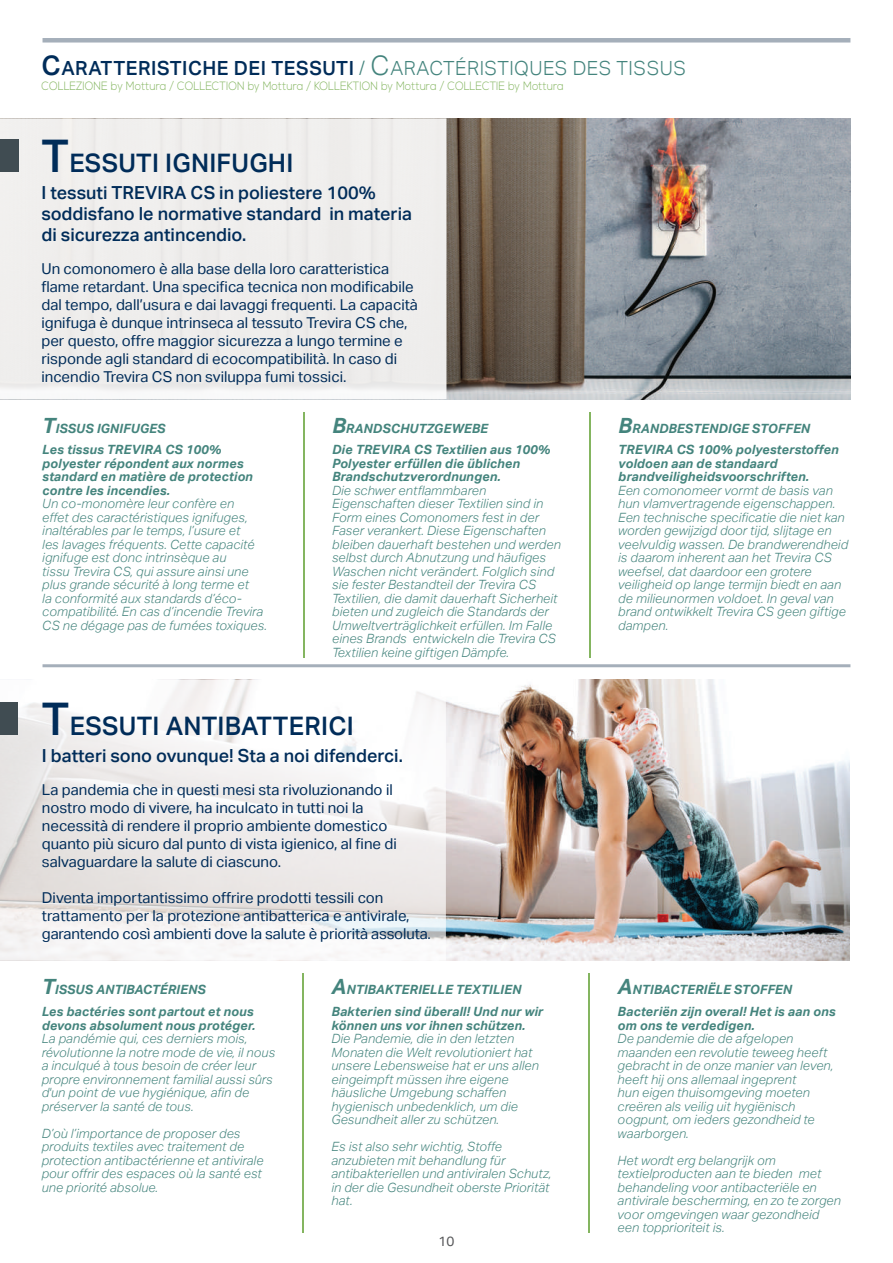
<style>
.page{position:relative;width:893px;height:1263px;background:#fff}
.page>*{position:absolute;margin:0;border:0;box-sizing:border-box;transform-origin:0 0}
.t1{font:500 25.5px "Aktiv Grotesk";letter-spacing:.01em;color:#002c59}
.t2{font:300 19.5px "Aktiv Grotesk";letter-spacing:.025em;color:#44847d}
.t3{font:500 18px/21px "Aktiv Grotesk";color:#002c59}
.t4{font:15px/18px "Aktiv Grotesk";color:#002c59}
.t5{font:13.5px "Aktiv Grotesk";color:#57585a}
.t6{font:italic 300 12.75px/13.5px "Aktiv Grotesk";letter-spacing:.01em;color:#44847d}
.t7{font:italic 700 12.75px/13.5px "Aktiv Grotesk";letter-spacing:.01em;color:#44847d}
.t8{font:300 12px "Nexa";color:#84b560;scale:.9 1}
.s1{font-weight:500;font-size:27px;color:#002c59}
.s2{font-weight:500;color:#002c59}
.s3{font-size:27px}
.s4{font-size:45px}
.s5{font-size:21px}
</style>
<div class="page">
<hr style="left:302px;top:973px;width:1px;height:260px;background:#84b560">
<hr style="left:588px;top:973px;width:1px;height:260px;background:#84b560">
<img style="left:446px;top:680px;width:404px;height:281px">
<hr style="left:303px;top:412px;width:1px;height:245px;background:#84b560">
<hr style="left:589px;top:412px;width:1px;height:245px;background:#84b560">
<svg style="left:0;top:680px;width:446px;height:281px"></svg>
<img style="left:446px;top:118px;width:404px;height:281px">
<div style="left:0;top:118px;width:446px;height:281px;background:#efeeec"></div>
<div style="left:0;top:702px;width:18px;height:33px;background:#404c52"></div>
<hr style="left:43px;top:664px;width:807px;height:3px;background:#a5afba">
<div style="left:0;top:140px;width:19px;height:32px;background:#404c52"></div>
<div style="left:43px;top:38px;width:807px;height:5px;background:#a5afba"></div>
<h2 class="t2" style="left:41px;top:56px;width:646px"><span class="s1">C</span><span class="s2">ARATTERISTICHE DEI TESSUTI</span> / <span class="s3">C</span>ARACTÉRISTIQUES DES TISSUS</h2>
<p class="t8" style="left:41px;top:79px;width:582px">COLLEZIONE by Mottura / COLLECTION by Mottura / KOLLEKTION by Mottura / COLLECTIE by Mottura</p>
<h1 class="t1" style="left:41px;top:148px;width:253px"><span class="s4">T</span>ESSUTI IGNIFUGHI</h1>
<h3 class="t3" style="left:41px;top:182px;width:372px">I tessuti TREVIRA CS in poliestere 100% soddisfano le normative standard in materia di sicurezza antincendio.</h3>
<p class="t4" style="left:41px;top:260px;width:378px">Un comonomero è alla base della loro caratteristica flame retardant. Una specifica tecnica non modificabile dal tempo, dall’usura e dai lavaggi frequenti. La capacità ignifuga è dunque intrinseca al tessuto Trevira CS che, per questo, offre maggior sicurezza a lungo termine e risponde agli standard di ecocompatibilità. In caso di incendio Trevira CS non sviluppa fumi tossici.</p>
<p class="t7" style="left:42px;top:421px;width:124px"><span class="s5">T</span>ISSUS IGNIFUGES</p>
<p class="t7" style="left:332px;top:421px;width:157px"><span class="s5">B</span>RANDSCHUTZGEWEBE</p>
<p class="t7" style="left:618px;top:421px;width:193px"><span class="s5">B</span>RANDBESTENDIGE STOFFEN</p>
<p class="t7" style="left:42px;top:443px;width:212px">Les tissus TREVIRA CS 100% polyester répondent aux normes standard en matière de protection contre les incendies.</p>
<p class="t6" style="left:42px;top:497px;width:226px">Un co-monomère leur confère en<br>effet des caractéristiques ignifuges, inaltérables par le temps, l’usure et<br>les lavages fréquents. Cette capacité ignifuge est donc intrinsèque au<br>tissu Trevira CS, qui assure ainsi une plus grande sécurité à long terme et<br>la conformité aux standards d’éco&shy;compatibilité. En cas d’incendie Trevira CS ne dégage pas de fumées toxiques.</p>
<p class="t7" style="left:332px;top:443px;width:220px">Die TREVIRA CS Textilien aus 100%<br>Polyester erfüllen die üblichen<br>Brandschutzverordnungen.</p>
<p class="t6" style="left:332px;top:484px;width:230px">Die schwer entflammbaren Eigenschaften dieser Textilien sind in Form eines Comonomers fest in der Faser verankert. Diese Eigenschaften bleiben dauerhaft bestehen und werden selbst durch Abnutzung und häufiges Waschen nicht verändert. Folglich sind sie fester Bestandteil der Trevira CS Textilien, die damit dauerhaft Sicherheit bieten und zugleich die Standards der Umweltverträglichkeit erfüllen. Im Falle eines Brands entwickeln die Trevira CS Textilien keine giftigen Dämpfe.</p>
<h1 class="t1" style="left:42px;top:711px;width:313px"><span class="s4">T</span>ESSUTI ANTIBATTERICI</h1>
<h3 class="t3" style="left:42px;top:745px;width:362px">I batteri sono ovunque! Sta a noi difenderci.</h3>
<p class="t4" style="left:42px;top:780px;width:356px">La pandemia che in questi mesi sta rivoluzionando il nostro modo di vivere, ha inculcato in tutti noi la necessità di rendere il proprio ambiente domestico quanto più sicuro dal punto di vista igienico, al fine di salvaguardare la salute di ciascuno.</p>
<p class="t4" style="left:42px;top:888px;width:391px">Diventa importantissimo offrire prodotti tessili con trattamento per la protezione antibatterica e antivirale, garantendo così ambienti dove la salute è priorità assoluta.</p>
<p class="t7" style="left:618px;top:443px;width:222px">TREVIRA CS 100% polyesterstoffen voldoen aan de standaard brandveiligheidsvoorschriften.</p>
<p class="t6" style="left:618px;top:484px;width:231px">Een comonomeer vormt de basis van hun vlamvertragende eigenschappen.<br>Een technische specificatie die niet kan worden gewijzigd door tijd, slijtage en veelvuldig wassen. De brandwerendheid is daarom inherent aan het Trevira CS weefsel, dat daardoor een grotere veiligheid op lange termijn biedt en aan de milieunormen voldoet. In geval van brand ontwikkelt Trevira CS geen giftige dampen.</p>
<p class="t7" style="left:42px;top:983px;width:165px"><span class="s5">T</span>ISSUS ANTIBACTÉRIENS</p>
<p class="t7" style="left:331px;top:983px;width:191px"><span class="s5">A</span>NTIBAKTERIELLE TEXTILIEN</p>
<p class="t7" style="left:618px;top:983px;width:176px"><span class="s5">A</span>NTIBACTERIËLE STOFFEN</p>
<p class="t7" style="left:42px;top:1005px;width:215px">Les bactéries sont partout et nous devons absolument nous protéger.</p>
<p class="t6" style="left:42px;top:1032px;width:235px">La pandémie qui, ces derniers mois, révolutionne la notre mode de vie, il nous a inculqué à tous besoin de créer leur propre environnement familial aussi sûrs d'un point de vue hygiénique, afin de préserver la santé de tous.</p>
<p class="t6" style="left:42px;top:1126px;width:223px">D’où l’importance de proposer des produits textiles avec traitement de protection antibactérienne et antivirale pour offrir des espaces où la santé est une priorité absolue.</p>
<p class="t7" style="left:331px;top:1005px;width:213px">Bakterien sind überall! Und nur wir können uns vor ihnen schützen.</p>
<p class="t6" style="left:331px;top:1032px;width:209px">Die Pandemie, die in den letzten<br>Monaten die Welt revolutioniert hat unsere Lebensweise hat er uns allen eingeimpft müssen ihre eigene häusliche Umgebung schaffen hygienisch unbedenklich, um die<br>Gesundheit aller zu schützen.</p>
<p class="t6" style="left:331px;top:1140px;width:221px">Es ist also sehr wichtig, Stoffe anzubieten mit behandlung für antibakteriellen und antiviralen Schutz, in der die Gesundheit oberste Priorität hat.</p>
<p class="t5" style="left:438px;top:1234px;width:17px">10</p>
<p class="t7" style="left:618px;top:1005px;width:219px">Bacteriën zijn overal! Het is aan ons om ons te verdedigen.</p>
<p class="t6" style="left:618px;top:1032px;width:217px">De pandemie die de afgelopen maanden een revolutie teweeg heeft gebracht in de onze manier van leven, heeft hij ons allemaal ingeprent<br>hun eigen thuisomgeving moeten creëren als veilig uit hygiënisch oogpunt, om ieders gezondheid te waarborgen.</p>
<p class="t6" style="left:618px;top:1153px;width:225px">Het wordt erg belangrijk om textielproducten aan te bieden met behandeling voor antibacteriële en antivirale bescherming, en zo te zorgen voor omgevingen waar gezondheid een topprioriteit is.</p>
</div>
